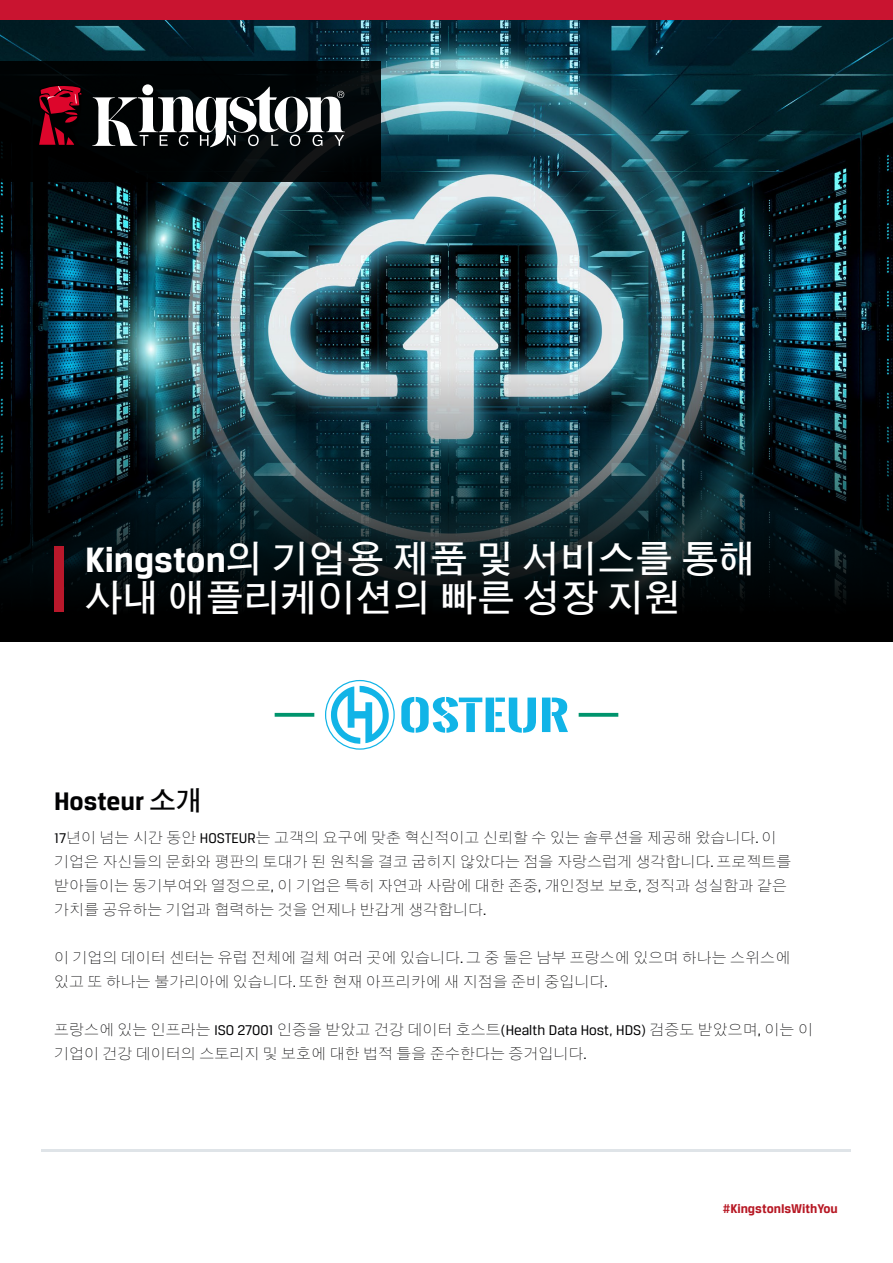
<style>
.page{position:relative;width:893px;height:1263px;background:#fff}
.page>*{position:absolute;margin:0;border:0;box-sizing:border-box;transform-origin:0 0}
.t1{font:700 37.5px/39px "HY Go Thic";color:#fff}
.t2{font:700 27px "Breuer Text";color:#020203}
.t3{font:300 15px/24px "HY Go Thic";color:#020203}
.t4{font:700 13.5px "Breuer Text";color:#b71824}
.s1{font-family:"Breuer Text"}
.s2{font-family:"HY Go Thic"}
.s3{font-family:"Breuer Text";font-weight:400}
</style>
<div class="page">
<img style="left:0;top:19px;width:893px;height:305px">
<img style="left:0;top:324px;width:893px;height:318px">
<svg style="left:401px;top:697px;width:135px;height:36px"></svg>
<svg style="left:542px;top:697px;width:26px;height:35px"></svg>
<svg style="left:325px;top:680px;width:70px;height:70px"></svg>
<svg style="left:275px;top:713px;width:39px;height:4px"></svg>
<svg style="left:579px;top:713px;width:39px;height:4px"></svg>
<div style="left:54px;top:546px;width:10px;height:66px;background:#b9182b"></div>
<div style="left:0;top:61px;width:380px;height:120px;background:#020203"></div>
<svg style="left:142px;top:84px;width:11px;height:11px"></svg>
<svg style="left:92px;top:87px;width:253px;height:60px"></svg>
<svg style="left:39px;top:86px;width:43px;height:59px"></svg>
<div style="left:0;top:0;width:893px;height:19px;background:#c91430"></div>
<hr style="left:42px;top:1149px;width:809px;height:2px;background:#dfe4e8">
<h1 class="t1" style="left:85px;top:540px;width:673px"><span class="s1">Kingston</span>의 기업용 제품 및 서비스를 통해 사내 애플리케이션의 빠른 성장 지원</h1>
<h2 class="t2" style="left:54px;top:786px;width:151px">Hosteur <span class="s2">소개</span></h2>
<p class="t3" style="left:54px;top:825px;width:739px"><span class="s3">17</span>년이 넘는 시간 동안 <span class="s3">HOSTEUR</span>는 고객의 요구에 맞춘 혁신적이고 신뢰할 수 있는 솔루션을 제공해 왔습니다<span class="s3">.</span> 이 기업은 자신들의 문화와 평판의 토대가 된 원칙을 결코 굽히지 않았다는 점을 자랑스럽게 생각합니다<span class="s3">.</span> 프로젝트를 받아들이는 동기부여와 열정으로<span class="s3">,</span> 이 기업은 특히 자연과 사람에 대한 존중<span class="s3">,</span> 개인정보 보호<span class="s3">,</span> 정직과 성실함과 같은 가치를 공유하는 기업과 협력하는 것을 언제나 반갑게 생각합니다<span class="s3">.</span></p>
<p class="t3" style="left:54px;top:945px;width:738px">이 기업의 데이터 센터는 유럽 전체에 걸체 여러 곳에 있습니다<span class="s3">.</span> 그 중 둘은 남부 프랑스에 있으며 하나는 스위스에 있고 또 하나는 불가리아에 있습니다<span class="s3">.</span> 또한 현재 아프리카에 새 지점을 준비 중입니다<span class="s3">.</span></p>
<p class="t3" style="left:54px;top:1017px;width:760px">프랑스에 있는 인프라는 <span class="s3">ISO 27001</span> 인증을 받았고 건강 데이터 호스트<span class="s3">(Health Data Host, HDS)</span> 검증도 받았으며<span class="s3">,</span> 이는 이 기업이 건강 데이터의 스토리지 및 보호에 대한 법적 틀을 준수한다는 증거입니다<span class="s3">.</span></p>
<p class="t4" style="left:723px;top:1200px;width:117px">#KingstonIsWithYou</p>
</div>
